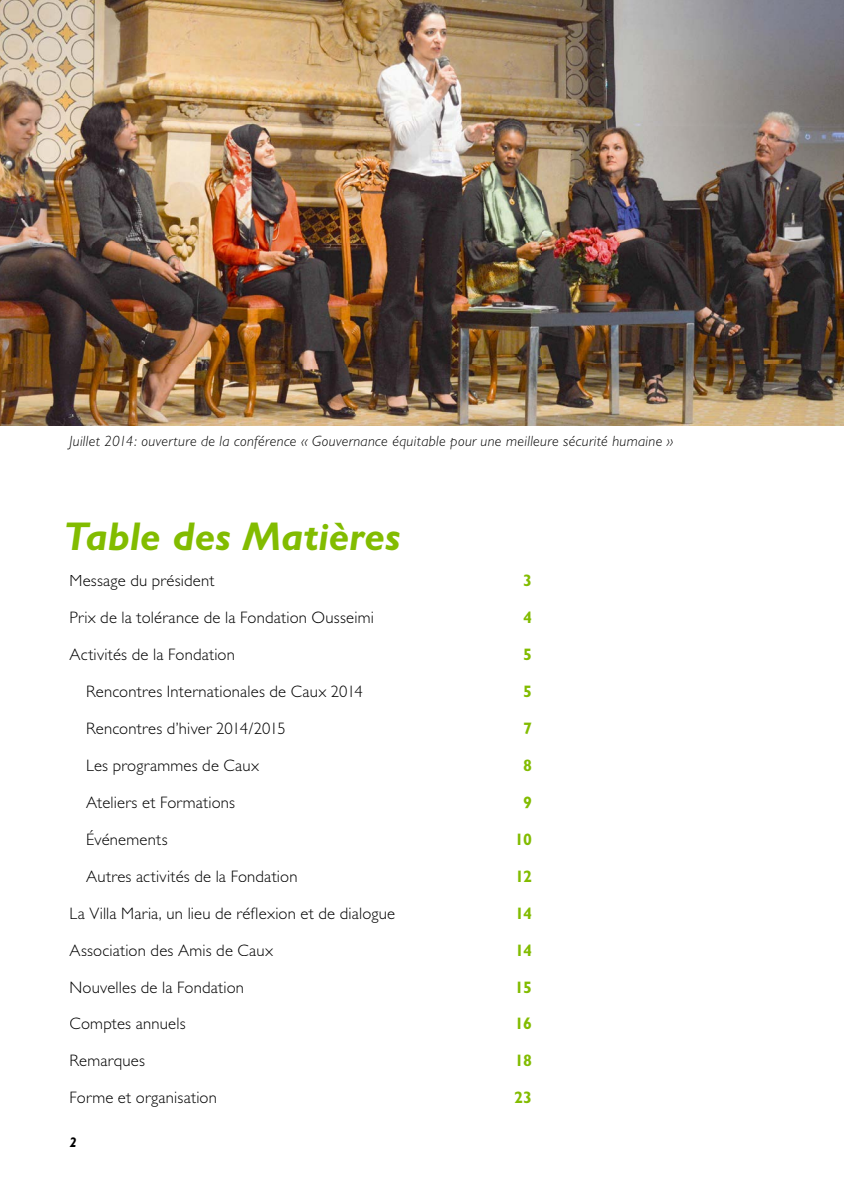
<style>
.page{position:relative;width:844px;height:1191px;background:#fff}
.page>*{position:absolute;margin:0;border:0;box-sizing:border-box;transform-origin:0 0}
.t1{font:italic 700 40.25px "Gill Sans";letter-spacing:.005em;color:#82bc00}
.t2{font:300 16.62px "Gill Sans";letter-spacing:.01em;color:#000}
.t3{font:700 16.62px "Gill Sans";letter-spacing:-.04em;color:#82bc00}
.t4{font:italic 300 14.88px "Gill Sans";letter-spacing:.025em;color:#000}
.t5{font:italic 700 14px "Gill Sans";color:#000}
</style>
<div class="page">
<img style="left:0;top:0;width:843px;height:425px">
<p class="t4" style="left:69px;top:433px;width:605px">Juillet 2014: ouverture de la conférence « Gouvernance équitable pour une meilleure sécurité humaine »</p>
<h1 class="t1" style="left:64px;top:513px;width:338px">Table des Matières</h1>
<p class="t2" style="left:69px;top:571px;width:146px">Message du président</p>
<p class="t3" style="left:523px;top:571px;width:10px">3</p>
<p class="t2" style="left:69px;top:608px;width:306px">Prix de la tolérance de la Fondation Ousseimi</p>
<p class="t3" style="left:523px;top:608px;width:10px">4</p>
<p class="t2" style="left:69px;top:645px;width:167px">Activités de la Fondation</p>
<p class="t3" style="left:523px;top:645px;width:10px">5</p>
<p class="t2" style="left:86px;top:682px;width:278px">Rencontres Internationales de Caux 2014</p>
<p class="t3" style="left:523px;top:682px;width:10px">5</p>
<p class="t2" style="left:86px;top:719px;width:201px">Rencontres d’hiver 2014/2015</p>
<p class="t3" style="left:523px;top:718px;width:10px">7</p>
<p class="t2" style="left:86px;top:756px;width:174px">Les programmes de Caux</p>
<p class="t3" style="left:523px;top:755px;width:10px">8</p>
<p class="t2" style="left:86px;top:793px;width:150px">Ateliers et Formations</p>
<p class="t3" style="left:523px;top:792px;width:10px">9</p>
<p class="t2" style="left:86px;top:830px;width:83px">Événements</p>
<p class="t3" style="left:514px;top:829px;width:19px">10</p>
<p class="t2" style="left:86px;top:867px;width:213px">Autres activités de la Fondation</p>
<p class="t3" style="left:515px;top:866px;width:19px">12</p>
<p class="t2" style="left:69px;top:903px;width:327px">La Villa Maria, un lieu de réflexion et de dialogue</p>
<p class="t3" style="left:515px;top:903px;width:18px">14</p>
<p class="t2" style="left:69px;top:940px;width:205px">Association des Amis de Caux</p>
<p class="t3" style="left:515px;top:940px;width:18px">14</p>
<p class="t2" style="left:69px;top:977px;width:176px">Nouvelles de la Fondation</p>
<p class="t3" style="left:514px;top:977px;width:19px">15</p>
<p class="t2" style="left:69px;top:1014px;width:117px">Comptes annuels</p>
<p class="t3" style="left:514px;top:1014px;width:19px">16</p>
<p class="t2" style="left:69px;top:1051px;width:77px">Remarques</p>
<p class="t3" style="left:514px;top:1051px;width:19px">18</p>
<p class="t2" style="left:69px;top:1088px;width:149px">Forme et organisation</p>
<p class="t3" style="left:514px;top:1087px;width:20px">23</p>
<p class="t5" style="left:69px;top:1134px;width:9px">2</p>
</div>
